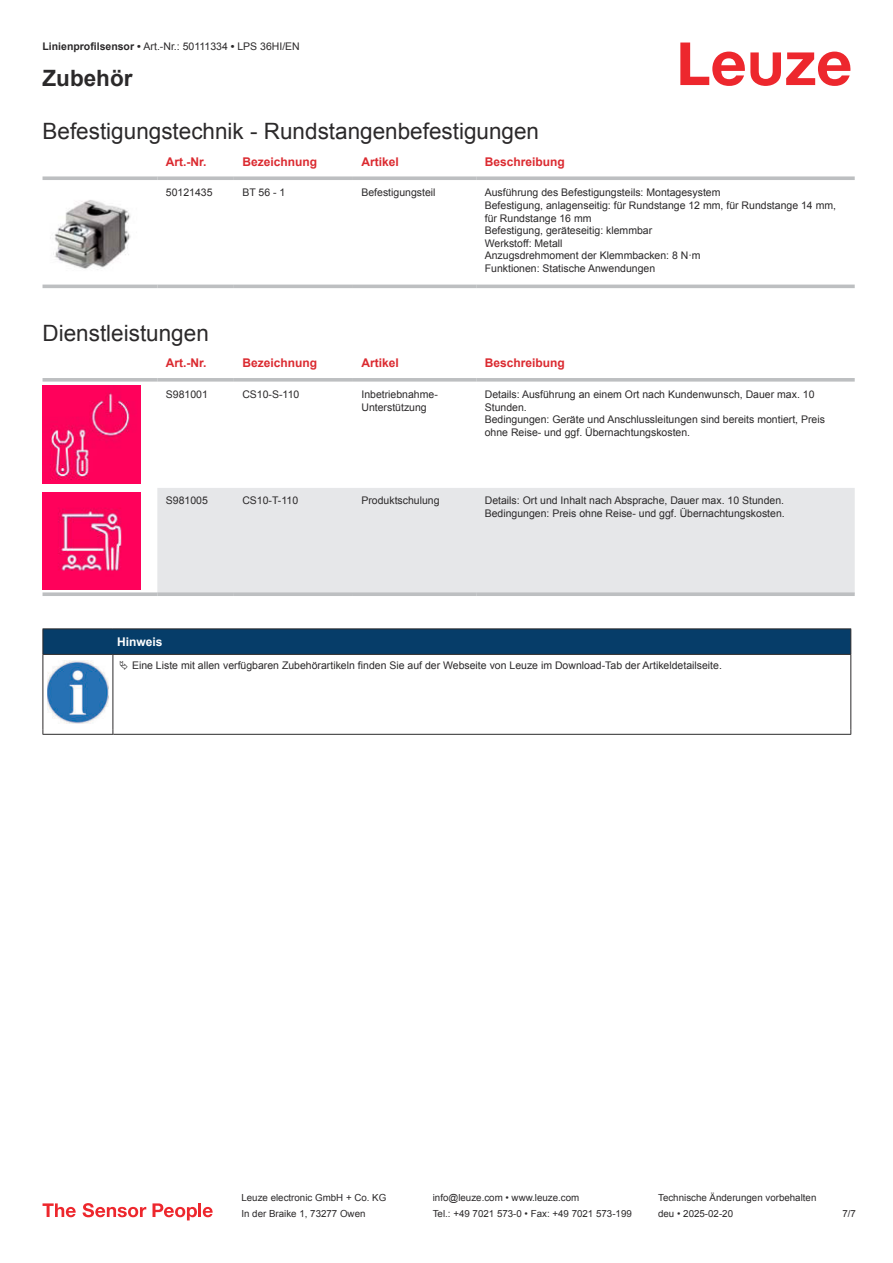
<style>
.page{position:relative;width:893px;height:1263px;background:#fff}
.page>*{position:absolute;margin:0;border:0;box-sizing:border-box;transform-origin:0 0}
.t1{font:22.5px "Arial";color:#2b292a}
.t2{font:700 22.5px "Arial";color:#2b292a}
.t3{font:700 12px "Arial";color:#db2a30}
.t4{font:700 12px "Arial";color:#fff}
.t5{font:10.5px/12.6px "Arial";color:#2b292a}
.t6{font:9.75px "Arial";color:#2b292a}
.s1{font-weight:700}
</style>
<div class="page">
<svg style="left:680px;top:43px;width:170px;height:43px"></svg>
<svg style="left:43px;top:284px;width:812px;height:1px"></svg>
<svg style="left:43px;top:176px;width:114px;height:4px"></svg>
<svg style="left:157px;top:176px;width:77px;height:4px"></svg>
<svg style="left:234px;top:176px;width:119px;height:4px"></svg>
<svg style="left:353px;top:176px;width:123px;height:4px"></svg>
<svg style="left:476px;top:176px;width:379px;height:4px;background:#c4c6c8"></svg>
<hr style="left:43px;top:285px;width:114px;height:3px;background:#bdbfc1">
<hr style="left:157px;top:285px;width:77px;height:3px;background:#bdbfc1">
<hr style="left:234px;top:285px;width:119px;height:3px;background:#bdbfc1">
<hr style="left:353px;top:285px;width:123px;height:3px;background:#bdbfc1">
<hr style="left:476px;top:285px;width:379px;height:3px;background:#bdbfc1">
<img style="left:53px;top:200px;width:78px;height:70px">
<div style="left:157px;top:488px;width:698px;height:104px;background:#e6e7e9"></div>
<svg style="left:43px;top:378px;width:114px;height:4px"></svg>
<svg style="left:157px;top:378px;width:77px;height:4px"></svg>
<svg style="left:234px;top:378px;width:119px;height:4px"></svg>
<svg style="left:353px;top:378px;width:123px;height:4px"></svg>
<svg style="left:476px;top:378px;width:379px;height:4px;background:#c3c5c7"></svg>
<svg style="left:43px;top:592px;width:114px;height:4px"></svg>
<svg style="left:157px;top:592px;width:77px;height:4px"></svg>
<svg style="left:234px;top:592px;width:119px;height:4px"></svg>
<svg style="left:353px;top:592px;width:123px;height:4px"></svg>
<svg style="left:476px;top:592px;width:379px;height:4px;background:#c1c3c5"></svg>
<img style="left:43px;top:386px;width:97px;height:98px">
<img style="left:43px;top:492px;width:97px;height:98px">
<svg style="left:44px;top:655px;width:806px;height:79px"></svg>
<hr style="left:43px;top:628px;width:70px;height:1px;background:#2b292a">
<hr style="left:43px;top:654px;width:70px;height:1px;background:#2b292a">
<hr style="left:113px;top:628px;width:738px;height:1px;background:#2b292a">
<div style="left:43px;top:629px;width:808px;height:25px;background:#063d69"></div>
<hr style="left:113px;top:654px;width:738px;height:1px;background:#2b292a">
<hr style="left:43px;top:655px;width:1px;height:75px;background:#2b292a">
<hr style="left:113px;top:655px;width:1px;height:75px;background:#2b292a">
<hr style="left:850px;top:655px;width:1px;height:75px;background:#2b292a">
<hr style="left:43px;top:734px;width:70px;height:1px;background:#2b292a">
<hr style="left:113px;top:734px;width:738px;height:1px;background:#2b292a">
<img style="left:47px;top:661px;width:61px;height:63px">
<div style="left:115px;top:655px;width:734px;height:20px;background:#fff"></div>
<svg style="left:43px;top:1203px;width:33px;height:14px"></svg>
<svg style="left:83px;top:1203px;width:63px;height:14px"></svg>
<svg style="left:153px;top:1203px;width:44px;height:17px"></svg>
<hr style="left:198px;top:1203px;width:3px;height:14px;background:#ed272d">
<svg style="left:203px;top:1207px;width:10px;height:10px"></svg>
<p class="t5" style="left:43px;top:41px;width:259px"><span class="s1">Linienprofilsensor •</span> Art.-Nr.: 50111334 <span class="s1">•</span> LPS 36HI/EN</p>
<h1 class="t2" style="left:43px;top:70px;width:92px">Zubehör</h1>
<h1 class="t1" style="left:43px;top:123px;width:498px">Befestigungstechnik - Rundstangenbefestigungen</h1>
<p class="t3" style="left:166px;top:157px;width:42px">Art.-Nr.</p>
<p class="t3" style="left:242px;top:157px;width:76px">Bezeichnung</p>
<p class="t3" style="left:361px;top:157px;width:39px">Artikel</p>
<p class="t3" style="left:485px;top:157px;width:82px">Beschreibung</p>
<p class="t5" style="left:166px;top:187px;width:48px">50121435</p>
<p class="t5" style="left:242px;top:187px;width:44px">BT 56 - 1</p>
<p class="t5" style="left:361px;top:187px;width:76px">Befestigungsteil</p>
<p class="t5" style="left:485px;top:187px;width:353px">Ausführung des Befestigungsteils: Montagesystem<br>Befestigung, anlagenseitig: für Rundstange 12 mm, für Rundstange 14 mm, für Rundstange 16 mm<br>Befestigung, geräteseitig: klemmbar<br>Werkstoff: Metall<br>Anzugsdrehmoment der Klemmbacken: 8 N·m<br>Funktionen: Statische Anwendungen</p>
<h1 class="t1" style="left:43px;top:325px;width:168px">Dienstleistungen</h1>
<p class="t3" style="left:166px;top:358px;width:42px">Art.-Nr.</p>
<p class="t3" style="left:242px;top:358px;width:76px">Bezeichnung</p>
<p class="t3" style="left:361px;top:358px;width:39px">Artikel</p>
<p class="t3" style="left:485px;top:358px;width:82px">Beschreibung</p>
<p class="t5" style="left:166px;top:389px;width:44px">S981001</p>
<p class="t5" style="left:242px;top:389px;width:58px">CS10-S-110</p>
<p class="t5" style="left:361px;top:389px;width:78px">Inbetriebnahme-<br>Unterstützung</p>
<p class="t5" style="left:485px;top:389px;width:342px">Details: Ausführung an einem Ort nach Kundenwunsch, Dauer max. 10<br>Stunden.<br>Bedingungen: Geräte und Anschlussleitungen sind bereits montiert, Preis ohne Reise- und ggf. Übernachtungskosten.</p>
<p class="t5" style="left:166px;top:495px;width:44px">S981005</p>
<p class="t5" style="left:242px;top:495px;width:57px">CS10-T-110</p>
<p class="t5" style="left:361px;top:495px;width:80px">Produktschulung</p>
<p class="t5" style="left:485px;top:495px;width:301px">Details: Ort und Inhalt nach Absprache, Dauer max. 10 Stunden.<br>Bedingungen: Preis ohne Reise- und ggf. Übernachtungskosten.</p>
<p class="t4" style="left:117px;top:637px;width:47px">Hinweis</p>
<p class="t5" style="left:132px;top:660px;width:591px">Eine Liste mit allen verfügbaren Zubehörartikeln finden Sie auf der Webseite von Leuze im Download-Tab der Artikeldetailseite.</p>
<p class="t6" style="left:241px;top:1194px;width:146px">Leuze electronic GmbH + Co. KG</p>
<p class="t6" style="left:433px;top:1194px;width:148px">info@leuze.com • www.leuze.com</p>
<p class="t6" style="left:658px;top:1194px;width:160px">Technische Änderungen vorbehalten</p>
<p class="t6" style="left:241px;top:1210px;width:126px">In der Braike 1, 73277 Owen</p>
<p class="t6" style="left:433px;top:1210px;width:201px">Tel.: +49 7021 573-0 • Fax: +49 7021 573-199</p>
<p class="t6" style="left:658px;top:1210px;width:76px">deu • 2025-02-20</p>
<p class="t6" style="left:842px;top:1210px;width:15px">7 /7</p>
</div>
